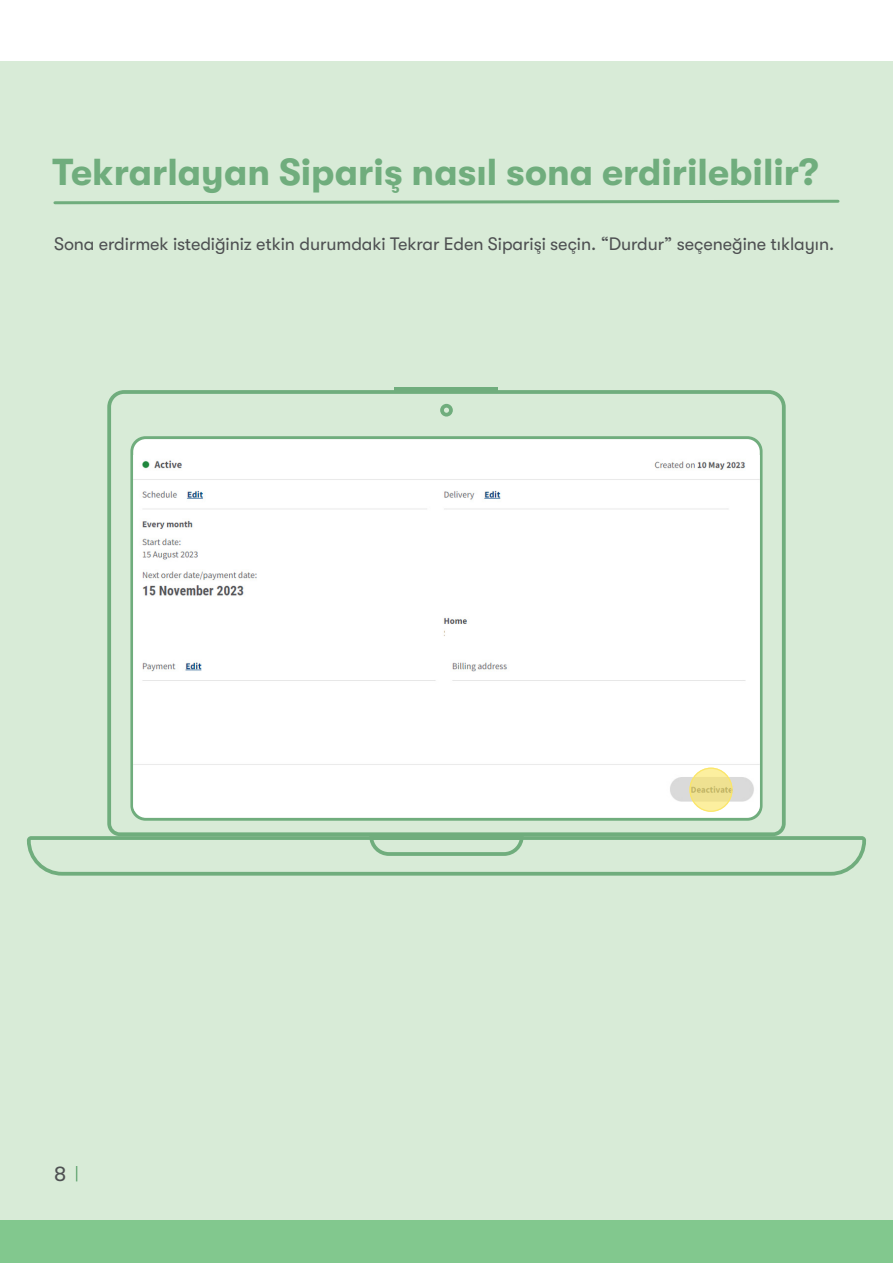
<style>
.page{position:relative;width:893px;height:1263px;background:#fff}
.page>*{position:absolute;margin:0;border:0;box-sizing:border-box;transform-origin:0 0}
.t1{font:700 37.5px "GT Walsheim";color:#70ad7d}
.t2{font:21px "GT Walsheim";color:#4e5052}
.t3{font:18px "GT Walsheim";letter-spacing:-.005em;color:#4e5052}
</style>
<div class="page">
<div style="left:0;top:61px;width:893px;height:1202px;background:#d8ebd7"></div>
<div style="left:0;top:1220px;width:893px;height:43px;background:#82c88e"></div>
<svg style="left:76px;top:1166px;width:1px;height:15px"></svg>
<svg style="left:53px;top:199px;width:787px;height:6px"></svg>
<div style="left:395px;top:387px;width:103px;height:6px;background:#70ad7d"></div>
<svg style="left:107px;top:390px;width:679px;height:446px"></svg>
<svg style="left:440px;top:404px;width:13px;height:12px"></svg>
<svg style="left:27px;top:836px;width:839px;height:40px"></svg>
<svg style="left:130px;top:436px;width:633px;height:385px;background:#7db588"></svg>
<div style="left:133px;top:439px;width:627px;height:379px;background:#fff;border-radius:13px"></div>
<img style="left:133px;top:460px;width:627px;height:351px">
<svg style="left:690px;top:768px;width:42px;height:43px"></svg>
<div style="left:689px;top:768px;width:43px;height:44px;border:1px solid #fbe669;border-radius:50%"></div>
<p class="t1" style="left:53px;top:151px;width:767px">Tekrarlayan Sipariş nasıl sona erdirilebilir?</p>
<p class="t3" style="left:54px;top:234px;width:782px">Sona erdirmek istediğiniz etkin durumdaki Tekrar Eden Siparişi seçin. “Durdur” seçeneğine tıklayın.</p>
<p class="t2" style="left:54px;top:1162px;width:14px">8</p>
</div>
